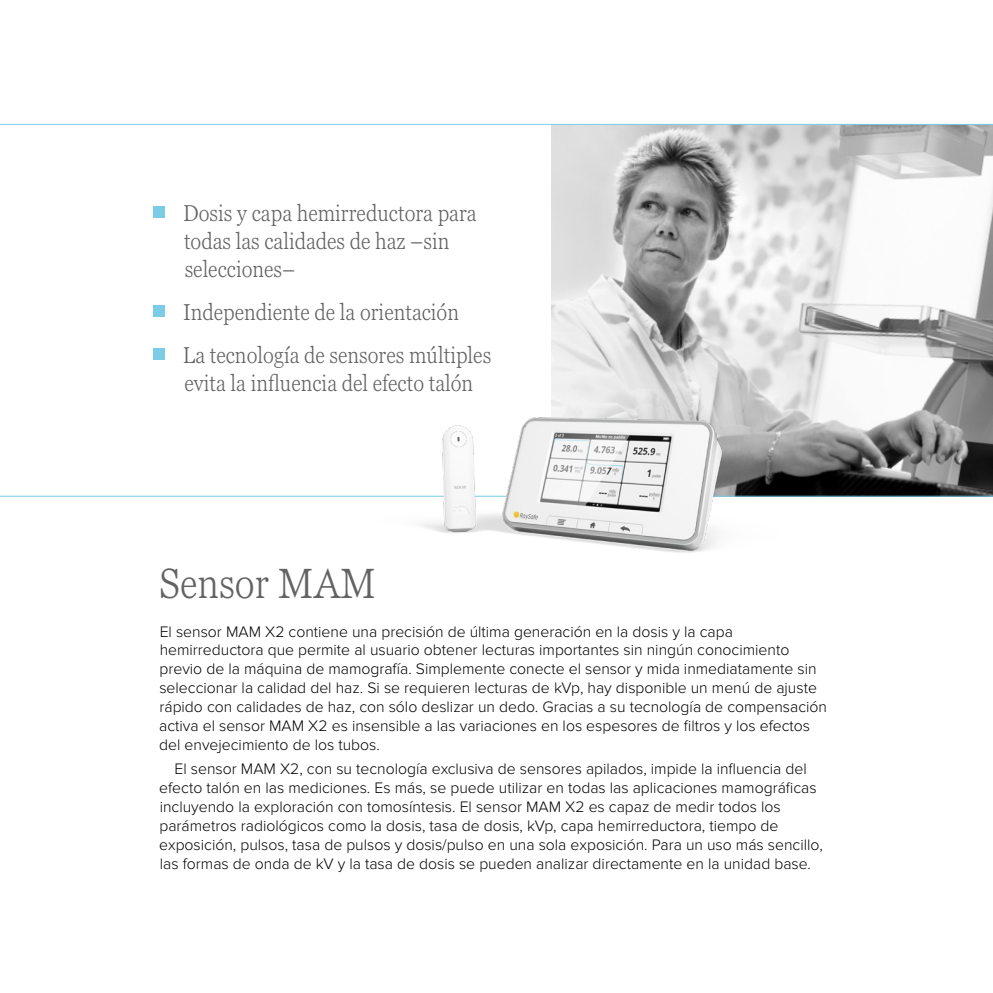
<style>
.page{position:relative;width:993px;height:993px;background:#fff}
.page>*{position:absolute;margin:0;border:0;box-sizing:border-box;transform-origin:0 0}
.Heading{font:300 condensed 42px "Georgia Pro";color:#646363}
.t1{font:300 condensed 22.75px/28px "Georgia Pro";color:#646363}
.Bodytext_-_Proxima_N{font:300 15.75px/18.9px "Proxima Nova";color:#000}
.s1{font-size:52.5px;color:#7bcce7}
</style>
<div class="page">
<img style="left:551px;top:125px;width:441px;height:370px">
<hr style="left:0;top:495px;width:992px;height:1px;background:#7bcce7">
<hr style="left:0;top:124px;width:992px;height:1px;background:#7bcce7">
<img style="left:373px;top:372px;width:553px;height:181px">
<p class="t1" style="left:184px;top:199px;width:294px;text-indent:-34px"><span class="s1">▪</span> Dosis y capa hemirreductora para todas las calidades de haz –sin selecciones–</p>
<p class="t1" style="left:149px;top:297px;width:311px"><span class="s1">▪</span> Independiente de la orientación</p>
<p class="t1" style="left:184px;top:340px;width:308px;text-indent:-35px"><span class="s1">▪</span> La tecnología de sensores múltiples evita la influencia del efecto talón</p>
<p class="Heading" style="left:159px;top:555px;width:219px">Sensor MAM</p>
<p class="Bodytext_-_Proxima_N" style="left:159px;top:622px;width:669px">El sensor MAM X2 contiene una precisión de última generación en la dosis y la capa hemirreductora que permite al usuario obtener lecturas importantes sin ningún conocimiento previo de la máquina de mamografía. Simplemente conecte el sensor y mida inmediatamente sin seleccionar la calidad del haz. Si se requieren lecturas de kVp, hay disponible un menú de ajuste rápido con calidades de haz, con sólo deslizar un dedo. Gracias a su tecnología de compensación activa el sensor MAM X2 es insensible a las variaciones en los espesores de filtros y los efectos del envejecimiento de los tubos.</p>
<p class="Bodytext_-_Proxima_N" style="left:159px;top:759px;width:665px;text-indent:15px">El sensor MAM X2, con su tecnología exclusiva de sensores apilados, impide la influencia del efecto talón en las mediciones. Es más, se puede utilizar en todas las aplicaciones mamográficas incluyendo la exploración con tomosíntesis. El sensor MAM X2 es capaz de medir todos los parámetros radiológicos como la dosis, tasa de dosis, kVp, capa hemirreductora, tiempo de exposición, pulsos, tasa de pulsos y dosis/pulso en una sola exposición. Para un uso más sencillo, las formas de onda de kV y la tasa de dosis se pueden analizar directamente en la unidad base.</p>
</div>
